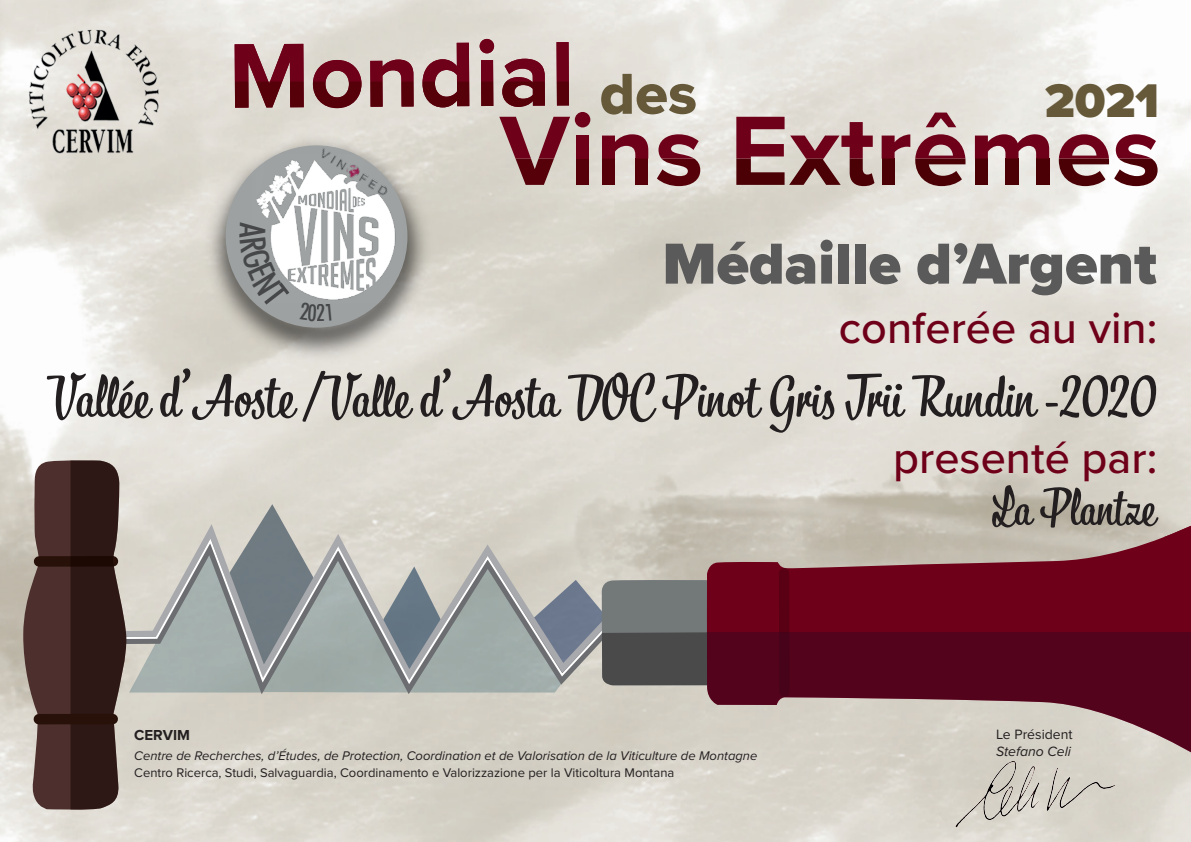
<style>
.page{position:relative;width:1191px;height:842px;background:#fff}
.page>*{position:absolute;margin:0;border:0;box-sizing:border-box;transform-origin:0 0}
.t1{font:900 59.9px "Proxima Nova";color:#5b5a5a}
.t2{font:59.9px "Proxima Nova Extrabld";color:#66593a}
.t3{font:57px "Bistro Script";color:#231f20}
.t4{font:50px "Bistro Script";color:#231f20}
.t5{font:900 49px "Proxima Nova";color:#66593a}
.t6{font:500 45px "Proxima Nova";color:#6f001a}
.t7{font:500 condensed 23.3px "Futura BT";color:#454749}
.t8{font:700 15px "Proxima Nova";color:#231f20}
.t9{font:14px "Proxima Nova";color:#231f20}
.t10{font:italic 14px "Proxima Nova";color:#231f20}
.t11{font:italic 13px "Proxima Nova";color:#231f20}
.t12{font:13px "Proxima Nova";color:#231f20}
</style>
<div class="page">
<img style="left:0;top:0;width:1191px;height:842px">
<img style="left:18px;top:18px;width:150px;height:152px">
<svg style="left:479px;top:39px;width:15px;height:67px"></svg>
<svg style="left:556px;top:82px;width:1px;height:24px"></svg>
<svg style="left:370px;top:59px;width:43px;height:48px"></svg>
<div style="left:479px;top:39px;width:15px;height:14px;background:#6f001a;border-radius:50%"></div>
<div style="left:481px;top:60px;width:12px;height:22px;background:#6f001a"></div>
<div style="left:556px;top:42px;width:13px;height:40px;background:#6f001a"></div>
<svg style="left:235px;top:44px;width:69px;height:64px;background:#914c57"></svg>
<div style="left:235px;top:82px;width:13px;height:26px;background:#560009"></div>
<svg style="left:313px;top:60px;width:48px;height:48px;background:#92555b"></svg>
<div style="left:370px;top:82px;width:13px;height:25px;background:#560009"></div>
<div style="left:401px;top:82px;width:12px;height:25px;background:#560009"></div>
<svg style="left:422px;top:43px;width:47px;height:64px;background:#995f66"></svg>
<div style="left:481px;top:82px;width:12px;height:24px;background:#560009"></div>
<svg style="left:502px;top:59px;width:43px;height:48px;background:#8a4850"></svg>
<div style="left:557px;top:82px;width:12px;height:24px;background:#560009"></div>
<div style="left:575px;top:112px;width:15px;height:15px;background:#6f001a;border-radius:50%"></div>
<svg style="left:925px;top:113px;width:31px;height:14px"></svg>
<div style="left:576px;top:159px;width:13px;height:26px;background:#560009"></div>
<div style="left:602px;top:159px;width:13px;height:26px;background:#560009"></div>
<div style="left:635px;top:159px;width:13px;height:26px;background:#560009"></div>
<div style="left:1036px;top:159px;width:13px;height:26px;background:#4b0005"></div>
<div style="left:1005px;top:159px;width:13px;height:26px;background:#4b0005"></div>
<div style="left:975px;top:159px;width:13px;height:26px;background:#4b0005"></div>
<svg style="left:499px;top:117px;width:71px;height:68px;background:#a87b7d"></svg>
<div style="left:576px;top:136px;width:13px;height:23px;background:#6f001a"></div>
<svg style="left:602px;top:134px;width:46px;height:25px"></svg>
<svg style="left:657px;top:134px;width:43px;height:52px;background:#985e66"></svg>
<svg style="left:736px;top:117px;width:138px;height:69px;background:#a06e72"></svg>
<svg style="left:881px;top:134px;width:84px;height:52px;background:#9b676c"></svg>
<svg style="left:975px;top:134px;width:74px;height:25px;background:#964b5b"></svg>
<svg style="left:1058px;top:134px;width:99px;height:52px"></svg>
<svg style="left:713px;top:525px;width:478px;height:107px;background:#8a3e4b"></svg>
<svg style="left:773px;top:563px;width:22px;height:69px;background:#6a091e"></svg>
<svg style="left:713px;top:632px;width:478px;height:121px;background:#85525e"></svg>
<svg style="left:1163px;top:525px;width:28px;height:12px"></svg>
<svg style="left:23px;top:460px;width:690px;height:351px;background:#afaba5"></svg>
<div style="left:39px;top:714px;width:74px;height:10px;background:#281108"></div>
<img style="left:196px;top:127px;width:243px;height:243px">
<img style="left:223px;top:145px;width:200px;height:201px">
<img style="left:951px;top:758px;width:167px;height:71px">
<svg style="left:226px;top:145px;width:181px;height:182px"></svg>
<h3 class="t7" style="left:317px;top:299px;width:11px">2</h3>
<h1 class="t2" style="left:600px;top:49px;width:99px">des</h1>
<h3 class="t5" style="left:1044px;top:64px;width:116px">2021</h3>
<h1 class="t1" style="left:662px;top:219px;width:496px">Médaille d’Argent</h1>
<h3 class="t6" style="left:839px;top:295px;width:320px">conferée au vin:</h3>
<h2 class="t3" style="left:52px;top:362px;width:1104px">Vallée d’Aoste / Valle d’Aosta DOC Pinot Gris Trii Rundin -2020</h2>
<h3 class="t6" style="left:893px;top:424px;width:266px">presenté par:</h3>
<p class="t8" style="left:134px;top:724px;width:57px">CERVIM</p>
<p class="t11" style="left:134px;top:745px;width:624px">Centre de Recherches, d’Études, de Protection, Coordination et de Valorisation de la Viticulture de Montagne</p>
<p class="t12" style="left:134px;top:762px;width:541px">Centro Ricerca, Studi, Salvaguardia, Coordinamento e Valorizzazione per la Viticoltura Montana</p>
<h3 class="t4" style="left:991px;top:476px;width:165px">La Plantze</h3>
<p class="t9" style="left:996px;top:724px;width:78px">Le Président</p>
<p class="t10" style="left:996px;top:741px;width:76px">Stefano Celi</p>
</div>
